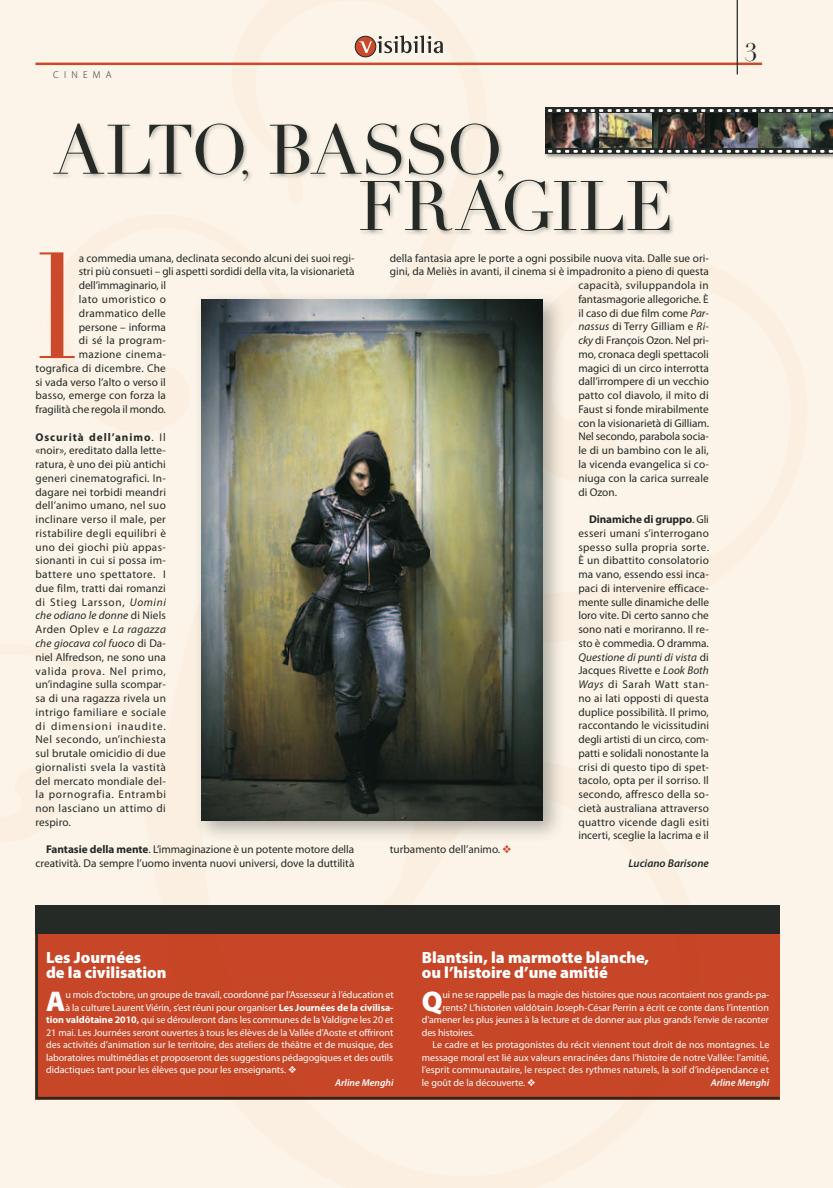
<style>
.page{position:relative;width:833px;height:1188px;background:#fff}
.page>*{position:absolute;margin:0;border:0;box-sizing:border-box;transform-origin:0 0}
.t1{font:146.38px "Didot LT Std";color:#ca4a2b}
.t2{font:68.75px "Didot LT Std";letter-spacing:-.015em;color:#252a27}
.t3{font:37.5px "Didot LT Std";color:#252a27}
.t4{font:900 28.5px "Myriad Pro";color:#fff}
.t5{font:25px "Didot LT Std";color:#252a27}
.t6{font:900 16.25px/15px "Myriad Pro";color:#fff}
.t7{font:11.25px/13.8px "Myriad Pro";color:#252a27;text-align:justify}
.t8{font:11.25px "Myriad Pro";letter-spacing:.02em;color:#252a27}
.t9{font:11.25px "Myriad Pro";letter-spacing:.035em;color:#252a27}
.t10{font:11.25px "Myriad Pro";letter-spacing:.025em;color:#252a27}
.t11{font:italic 600 11.25px "Myriad Pro";color:#252a27}
.t12{font:10px "Myriad Pro";letter-spacing:-.005em;color:#fff}
.t13{font:italic 600 10px "Myriad Pro";color:#fff}
.t14{font:300 10px "Myriad Pro";color:#252a27}
.s1{font-size:37.5px}
.s2{font-weight:700}
.s3{font-style:italic}
.s4{color:#ca4a2b}
</style>
<div class="page">
<div style="left:0;top:0;width:833px;height:1187px;background:#fcf4e8"></div>
<hr style="left:35px;top:63px;width:727px;height:2px;background:#ca4a2b">
<hr style="left:736px;top:0;width:2px;height:74px;background:#252a27">
<svg style="left:355px;top:36px;width:21px;height:21px"></svg>
<div style="left:355px;top:36px;width:21px;height:21px;border:1px solid #252a27;border-radius:50%"></div>
<svg style="left:359px;top:35px;width:84px;height:18px"></svg>
<div style="left:192px;top:290px;width:373px;height:552px;background:#252a27;opacity:.35"></div>
<img style="left:201px;top:299px;width:342px;height:521px">
<div style="left:51px;top:121px;width:624px;height:114px;background:#252a27;opacity:.35"></div>
<img style="left:546px;top:113px;width:287px;height:33px">
<div style="left:546px;top:108px;width:287px;height:5px;background:#252a27"></div>
<svg style="left:548px;top:109px;width:285px;height:3px"></svg>
<div style="left:544px;top:146px;width:289px;height:13px;background:#252a27;opacity:.55"></div>
<svg style="left:546px;top:148px;width:287px;height:6px"></svg>
<svg style="left:548px;top:150px;width:285px;height:3px"></svg>
<svg style="left:35px;top:905px;width:745px;height:195px;background:#ac4126"></svg>
<p class="t14" style="left:53px;top:70px;width:60px">CI NEMA</p>
<h2 class="t2" style="left:53px;top:109px;width:306px">ALTO<span class="s1">,</span> BASSO</h2>
<h3 class="t3" style="left:495px;top:138px;width:12px">,</h3>
<h2 class="t2" style="left:358px;top:165px;width:311px">FRAGILE</h2>
<h1 class="t1" style="left:35px;top:220px;width:45px">l</h1>
<p class="t7" style="left:79px;top:251px;width:277px">a commedia umana, declinata secondo alcuni dei suoi regi-</p>
<p class="t7" style="left:79px;top:265px;width:277px">stri più consueti – gli aspetti sordidi della vita, la visionarietà</p>
<p class="t7" style="left:79px;top:279px;width:89px">dell’immaginario, il</p>
<p class="t9" style="left:79px;top:293px;width:89px">lato umoristico o</p>
<p class="t10" style="left:79px;top:307px;width:89px">drammatico delle</p>
<p class="t7" style="left:79px;top:320px;width:89px">persone – informa</p>
<p class="t9" style="left:79px;top:334px;width:89px">di sé la program-</p>
<p class="t9" style="left:79px;top:348px;width:89px">mazione cinema-</p>
<p class="t8" style="left:35px;top:362px;width:132px">tografica di dicembre. Che</p>
<p class="t7" style="left:35px;top:375px;width:132px">si vada verso l’alto o verso il</p>
<p class="t8" style="left:35px;top:389px;width:132px">basso, emerge con forza la</p>
<p class="t7" style="left:35px;top:402px;width:132px">fragilità che regola il mondo.</p>
<p class="t7" style="left:35px;top:430px;width:132px"><span class="s2">Oscurità dell’animo</span>. Il «noir», ereditato dalla lette&shy;ratura, è uno dei più antichi generi cinematografici. In&shy;dagare nei torbidi meandri dell’animo umano, nel suo inclinare verso il male, per ristabilire degli equilibri è uno dei giochi più appas&shy;sionanti in cui si possa im&shy;battere uno spettatore. I due film, tratti dai romanzi di Stieg Larsson, <span class="s3">Uomini che odiano le donne</span> di Niels Arden Oplev e <span class="s3">La ragazza che giocava col fuoco</span> di Da&shy;niel Alfredson, ne sono una valida prova. Nel primo, un’indagine sulla scompar&shy;sa di una ragazza rivela un intrigo familiare e sociale di dimensioni inaudite.<br>Nel secondo, un’inchiesta sul brutale omicidio di due giornalisti svela la vastità del mercato mondiale del&shy;la pornografia. Entrambi non lasciano un attimo di respiro.</p>
<p class="t7" style="left:35px;top:842px;width:320px;text-align:right"><span class="s2">Fantasie della mente</span>. L’immaginazione è un potente motore della creatività. Da sempre l’uomo inventa nuovi universi, dove la duttilità</p>
<p class="t7" style="left:390px;top:251px;width:320px">della fantasia apre le porte a ogni possibile nuova vita. Dalle sue ori-</p>
<p class="t7" style="left:390px;top:265px;width:320px">gini, da Meliès in avanti, il cinema si è impadronito a pieno di questa</p>
<p class="t10" style="left:578px;top:279px;width:132px">capacità, sviluppandola in</p>
<p class="t7" style="left:578px;top:292px;width:132px">fantasmagorie allegoriche. È</p>
<p class="t7" style="left:578px;top:306px;width:132px">il caso di due film come <span class="s3">Par-</span></p>
<p class="t7" style="left:578px;top:320px;width:132px"><span class="s3">nassus</span> di Terry Gilliam e <span class="s3">Ri-</span></p>
<p class="t7" style="left:578px;top:333px;width:132px"><span class="s3">cky</span> di François Ozon. Nel pri-</p>
<p class="t7" style="left:578px;top:347px;width:132px">mo, cronaca degli spettacoli</p>
<p class="t7" style="left:578px;top:361px;width:132px">magici di un circo interrotta</p>
<p class="t7" style="left:578px;top:375px;width:132px">dall’irrompere di un vecchio</p>
<p class="t7" style="left:578px;top:388px;width:132px">patto col diavolo, il mito di</p>
<p class="t7" style="left:578px;top:402px;width:132px">Faust si fonde mirabilmente</p>
<p class="t7" style="left:578px;top:416px;width:132px">con la visionarietà di Gilliam.</p>
<p class="t7" style="left:578px;top:430px;width:132px">Nel secondo, parabola socia-</p>
<p class="t7" style="left:578px;top:443px;width:132px">le di un bambino con le ali,</p>
<p class="t7" style="left:578px;top:457px;width:132px">la vicenda evangelica si co-</p>
<p class="t7" style="left:578px;top:471px;width:132px">niuga con la carica surreale</p>
<p class="t7" style="left:578px;top:485px;width:40px">di Ozon.</p>
<p class="t7" style="left:578px;top:512px;width:132px;text-indent:11px"><span class="s2">Dinamiche di gruppo</span>. Gli esseri umani s’interrogano spesso sulla propria sorte.<br>È un dibattito consolatorio ma vano, essendo essi inca&shy;paci di intervenire efficace&shy;mente sulle dinamiche delle loro vite. Di certo sanno che sono nati e moriranno. Il re&shy;sto è commedia. O dramma.<br><span class="s3">Questione di punti di vista</span> di Jacques Rivette e <span class="s3">Look Both Ways</span> di Sarah Watt stan&shy;no ai lati opposti di questa duplice possibilità. Il primo, raccontando le vicissitudini degli artisti di un circo, com&shy;patti e solidali nonostante la crisi di questo tipo di spet&shy;tacolo, opta per il sorriso. Il secondo, affresco della so&shy;cietà australiana attraverso quattro vicende dagli esiti incerti, sceglie la lacrima e il</p>
<p class="t7" style="left:390px;top:842px;width:123px">turbamento dell’animo. <span class="s4">❖</span></p>
<p class="t11" style="left:628px;top:856px;width:82px">Luciano Barisone</p>
<h3 class="t5" style="left:744px;top:37px;width:15px">3</h3>
<h3 class="t6" style="left:46px;top:950px;width:122px">Les Journées<br>de la civilisation</h3>
<h3 class="t4" style="left:46px;top:984px;width:21px">A</h3>
<p class="t12" style="left:65px;top:988px;width:330px">u mois d’octobre, un groupe de travail, coordonné par l’Assesseur à l’éducation et</p>
<p class="t12" style="left:65px;top:1001px;width:329px">à la culture Laurent Viérin, s’est réuni pour organiser <span class="s2">Les Journées de la civilisa-</span></p>
<p class="t12" style="left:46px;top:1013px;width:349px"><span class="s2">tion valdôtaine 2010,</span> qui se dérouleront dans les communes de la Valdigne les 20 et</p>
<p class="t12" style="left:46px;top:1026px;width:349px">21 mai. Les Journées seront ouvertes à tous les élèves de la Vallée d’Aoste et offriront</p>
<p class="t12" style="left:46px;top:1038px;width:348px">des activités d’animation sur le territoire, des ateliers de théâtre et de musique, des</p>
<p class="t12" style="left:46px;top:1051px;width:348px">laboratoires multimédias et proposeront des suggestions pédagogiques et des outils</p>
<p class="t12" style="left:46px;top:1063px;width:251px">didactiques tant pour les élèves que pour les enseignants. ❖</p>
<p class="t13" style="left:335px;top:1076px;width:60px">Arline Menghi</p>
<h3 class="t6" style="left:422px;top:950px;width:229px">Blantsin, la marmotte blanche, ou l’histoire d’une amitié</h3>
<h3 class="t4" style="left:422px;top:984px;width:22px">Q</h3>
<p class="t12" style="left:442px;top:988px;width:328px">ui ne se rappelle pas la magie des histoires que nous racontaient nos grands-pa-</p>
<p class="t12" style="left:442px;top:1001px;width:328px">rents? L’historien valdôtain Joseph-César Perrin a écrit ce conte dans l’intention</p>
<p class="t12" style="left:422px;top:1013px;width:348px">d’amener les plus jeunes à la lecture et de donner aux plus grands l’envie de raconter</p>
<p class="t12" style="left:422px;top:1026px;width:54px">des histoires.</p>
<p class="t12" style="left:432px;top:1038px;width:338px">Le cadre et les protagonistes du récit viennent tout droit de nos montagnes. Le</p>
<p class="t12" style="left:422px;top:1051px;width:349px">message moral est lié aux valeurs enracinées dans l’histoire de notre Vallée: l’amitié,</p>
<p class="t12" style="left:422px;top:1063px;width:349px">l’esprit communautaire, le respect des rythmes naturels, la soif d’indépendance et</p>
<p class="t12" style="left:422px;top:1076px;width:115px">le goût de la découverte. ❖</p>
<p class="t13" style="left:710px;top:1076px;width:60px">Arline Menghi</p>
</div>
